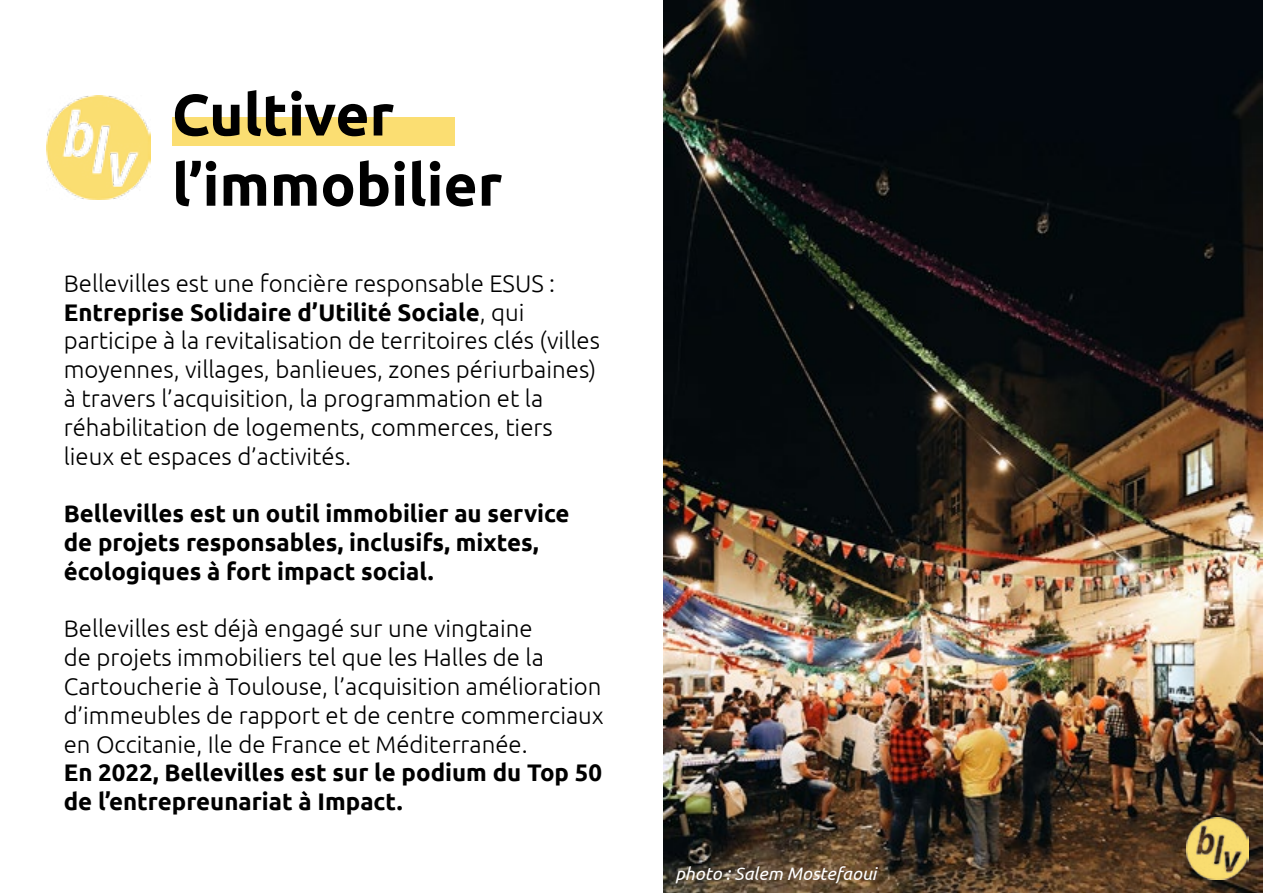
<style>
.page{position:relative;width:1263px;height:893px;background:#fff}
.page>*{position:absolute;margin:0;border:0;box-sizing:border-box;transform-origin:0 0}
.t1{font:700 58.5px/70.2px "Ubuntu";color:#000}
.t2{font:300 24px/28.8px "Ubuntu";color:#000}
.t3{font:700 24px/28.8px "Ubuntu";color:#000}
.t4{font:italic 18px "Ubuntu";color:#fff}
.s1{font-weight:700}
</style>
<div class="page">
<img style="left:47px;top:96px;width:104px;height:104px">
<img style="left:663px;top:0;width:600px;height:893px">
<div style="left:172px;top:117px;width:283px;height:29px;background:#fbde72"></div>
<img style="left:1186px;top:817px;width:62px;height:62px">
<h1 class="t1" style="left:172px;top:79px;width:332px">Cultiver l’immobilier</h1>
<p class="t2" style="left:64px;top:268px;width:538px">Bellevilles est une foncière responsable ESUS :<br><span class="s1">Entreprise Solidaire d’Utilité Sociale</span>, qui participe à la revitalisation de territoires clés (villes moyennes, villages, banlieues, zones périurbaines) à travers l’acquisition, la programmation et la réhabilitation de logements, commerces, tiers lieux et espaces d’activités.</p>
<p class="t3" style="left:64px;top:499px;width:507px">Bellevilles est un outil immobilier au service de projets responsables, inclusifs, mixtes, écologiques à fort impact social.</p>
<p class="t2" style="left:64px;top:614px;width:542px">Bellevilles est déjà engagé sur une vingtaine<br>de projets immobiliers tel que les Halles de la Cartoucherie à Toulouse, l’acquisition amélioration d’immeubles de rapport et de centre commerciaux en Occitanie, Ile de France et Méditerranée.</p>
<p class="t3" style="left:64px;top:758px;width:540px">En 2022, Bellevilles est sur le podium du Top 50 de l’entrepreunariat à Impact.</p>
<p class="t4" style="left:675px;top:863px;width:203px">photo : Salem Mostefaoui</p>
</div>
